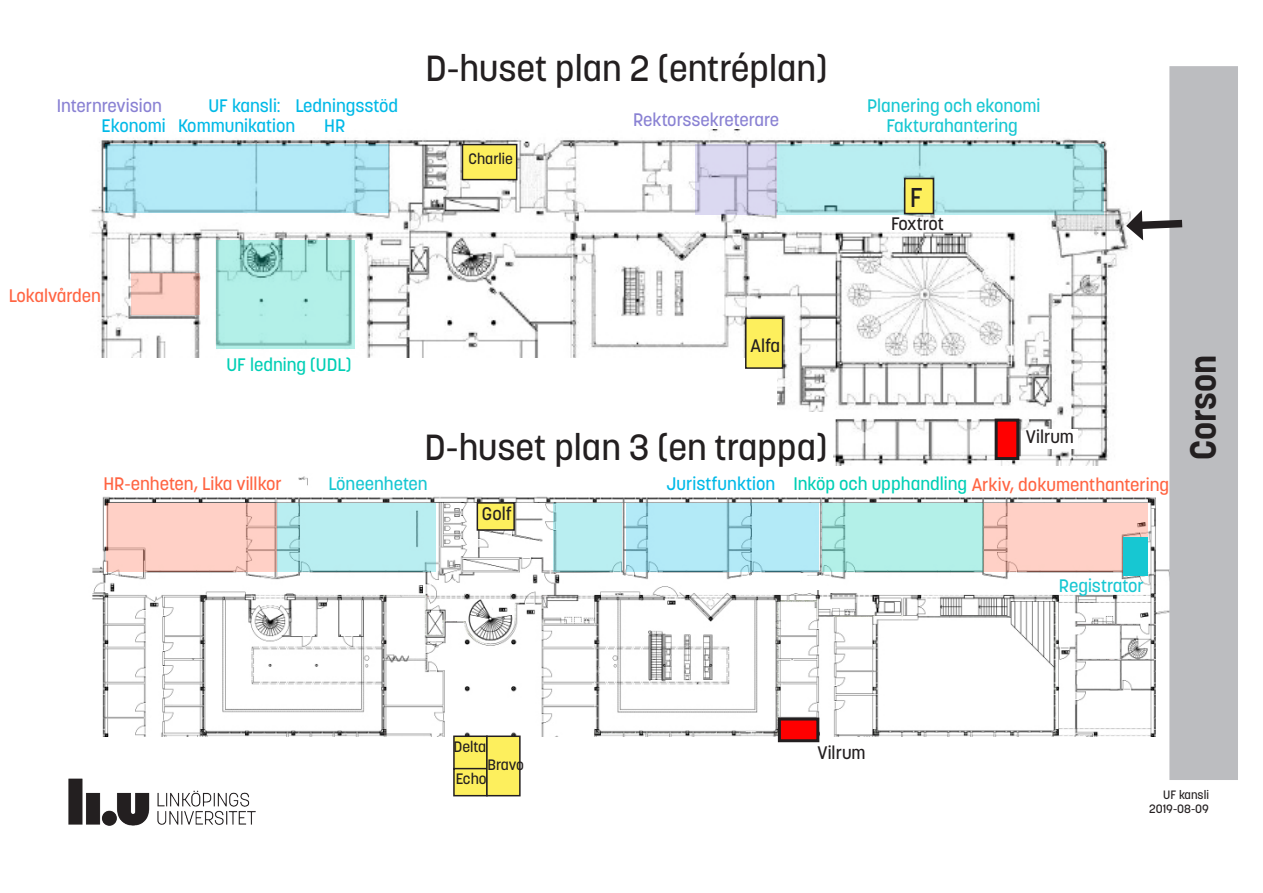
<style>
.page{position:relative;width:1263px;height:893px;background:#fff}
.page>*{position:absolute;margin:0;border:0;box-sizing:border-box;transform-origin:0 0}
.t1{font:500 36px "Korolev Li U";color:#231f20}
.t2{font:700 36px "Korolev Li U";color:#231f20}
.t3{font:500 27px "Korolev Li U";color:#231f20}
.t4{font:500 18px "Korolev Li U";color:#ff6442}
.t5{font:500 18px "Korolev Li U";color:#00b9e7}
.t6{font:500 18px "Korolev Li U";color:#17c7d2}
.t7{font:500 18px "Korolev Li U";color:#8981d3}
.t8{font:500 18px "Korolev Li U";color:#231f20}
.t9{font:500 18px "Korolev Li U";color:#00cfb5}
.t10{font:500 18px "Korolev Li U";letter-spacing:-.02em;color:#231f20}
.t11{font:500 15px "Korolev Li U";color:#231f20}
.t12{font:500 12px "Korolev Li U";color:#231f20}
.s1{color:#00cfb5}
</style>
<div class="page">
<img style="left:90px;top:130px;width:1042px;height:335px">
<img style="left:68px;top:778px;width:188px;height:48px">
<img style="left:92px;top:476px;width:1077px;height:260px">
<svg style="left:105px;top:145px;width:284px;height:68px;background:#aee5f2"></svg>
<svg style="left:695px;top:145px;width:82px;height:70px;background:#d1cfe7"></svg>
<svg style="left:217px;top:240px;width:138px;height:109px;background:#a8e5dd"></svg>
<svg style="left:777px;top:145px;width:326px;height:70px;background:#b4e9ec"></svg>
<svg style="left:131px;top:273px;width:68px;height:42px;background:#f6c7bd"></svg>
<svg style="left:107px;top:504px;width:170px;height:68px;background:#f9cac0"></svg>
<div style="left:277px;top:504px;width:159px;height:68px;background:#b9eef1"></div>
<div style="left:554px;top:504px;width:68px;height:68px;background:#b9eef1"></div>
<svg style="left:626px;top:504px;width:193px;height:68px;background:#ade4f1"></svg>
<div style="left:822px;top:504px;width:161px;height:68px;background:#b3f0e8"></div>
<svg style="left:983px;top:504px;width:165px;height:68px;background:#f8cac0"></svg>
<div style="left:802px;top:576px;width:25px;height:13px;background:#fff"></div>
<div style="left:1123px;top:538px;width:25px;height:38px;background:#17c7d2"></div>
<div style="left:462px;top:144px;width:55px;height:36px;background:#fdef5d;border:2px solid #231f20"></div>
<div style="left:904px;top:178px;width:30px;height:36px;background:#fdef5d;border:2px solid #231f20"></div>
<div style="left:477px;top:502px;width:38px;height:29px;background:#fdef5d;border:2px solid #231f20"></div>
<div style="left:453px;top:735px;width:35px;height:35px;background:#fdef5d;border:2px solid #231f20"></div>
<div style="left:453px;top:768px;width:35px;height:28px;background:#fdef5d;border:2px solid #231f20"></div>
<div style="left:486px;top:735px;width:35px;height:61px;background:#fdef5d;border:2px solid #231f20"></div>
<div style="left:1169px;top:66px;width:69px;height:714px;background:#bcbdc0;border:2px solid #bcbdc0"></div>
<svg style="left:1126px;top:210px;width:57px;height:30px"></svg>
<div style="left:82px;top:358px;width:695px;height:108px;background:#fff"></div>
<div style="left:777px;top:412px;width:56px;height:53px;background:#fff"></div>
<div style="left:745px;top:318px;width:38px;height:51px;background:#fdef5d;border:2px solid #231f20"></div>
<div style="left:995px;top:419px;width:24px;height:41px;background:#f00;border:3px solid #231f20"></div>
<div style="left:1026px;top:429px;width:52px;height:20px;background:#fff"></div>
<div style="left:778px;top:717px;width:41px;height:25px;background:#f00;border:3px solid #231f20"></div>
<p class="t1" style="left:425px;top:44px;width:403px">D-huset plan 2 (entréplan)</p>
<p class="t7" style="left:57px;top:94px;width:107px">Internrevision</p>
<p class="t5" style="left:296px;top:94px;width:104px">Ledningsstöd</p>
<p class="t5" style="left:208px;top:94px;width:74px">UF kansli:</p>
<p class="t5" style="left:102px;top:114px;width:66px">Ekonomi</p>
<p class="t5" style="left:324px;top:114px;width:23px">HR</p>
<p class="t7" style="left:633px;top:108px;width:148px">Rektorssekreterare</p>
<p class="t5" style="left:178px;top:114px;width:119px">Kommunikation</p>
<p class="t11" style="left:468px;top:149px;width:46px">Charlie</p>
<p class="t6" style="left:867px;top:94px;width:175px">Planering och ekonomi</p>
<p class="t6" style="left:887px;top:114px;width:133px">Fakturahantering</p>
<p class="t3" style="left:910px;top:179px;width:15px">F</p>
<p class="t10" style="left:891px;top:212px;width:54px">Foxtrot</p>
<p class="t4" style="left:9px;top:284px;width:94px">Lokalvården</p>
<p class="t9" style="left:226px;top:352px;width:126px">UF ledning (UDL)</p>
<p class="t8" style="left:750px;top:333px;width:31px">Alfa</p>
<p class="t1" style="left:425px;top:423px;width:404px">D-huset plan 3 (en trappa)</p>
<p class="t8" style="left:1026px;top:424px;width:50px">Vilrum</p>
<p class="t4" style="left:103px;top:472px;width:180px">HR-enheten, Lika villkor</p>
<p class="t6" style="left:328px;top:472px;width:101px">Löneenheten</p>
<p class="t5" style="left:666px;top:472px;width:110px">Juristfunktion</p>
<p class="t4" style="left:793px;top:473px;width:377px"><span class="s1">Inköp och upphandling</span> Arkiv, dokumenthantering</p>
<p class="t8" style="left:482px;top:501px;width:32px">Golf</p>
<p class="t2" style="left:1179px;top:460px;width:107px;rotate:-90deg">Corson</p>
<p class="t6" style="left:1059px;top:573px;width:86px">Registrator</p>
<p class="t11" style="left:454px;top:736px;width:34px">Delta</p>
<p class="t11" style="left:456px;top:769px;width:32px">Echo</p>
<p class="t11" style="left:488px;top:754px;width:38px">Bravo</p>
<p class="t8" style="left:817px;top:740px;width:50px">Vilrum</p>
<p class="t12" style="left:1163px;top:786px;width:47px">UF kansli</p>
<p class="t12" style="left:1149px;top:801px;width:61px">2019-08-09</p>
</div>
